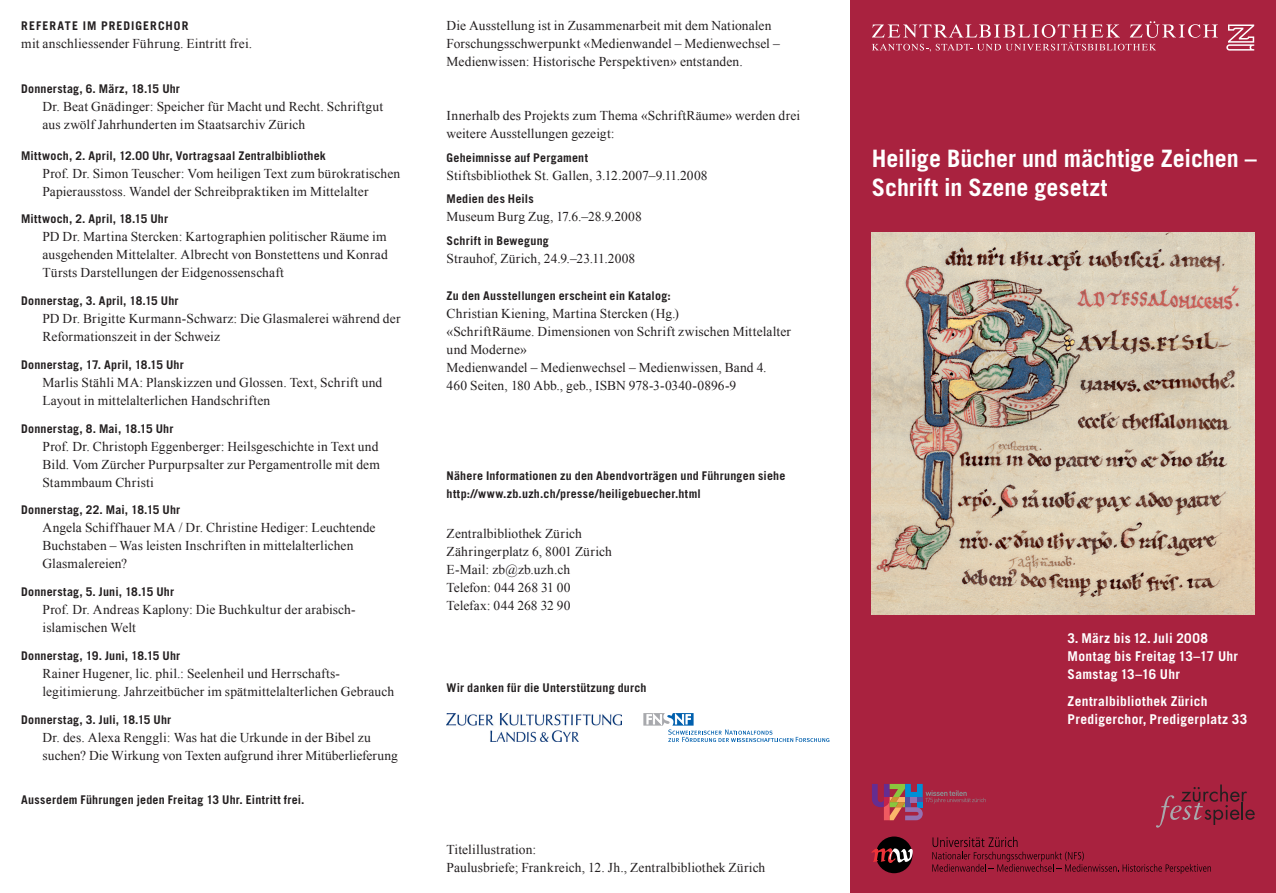
<style>
.page{position:relative;width:1276px;height:893px;background:#fff}
.page>*{position:absolute;margin:0;border:0;box-sizing:border-box;transform-origin:0 0}
.t1{font:700 24px/28.5px "Trade Gothic LT Std";letter-spacing:-.005em;color:#fff}
.t2{font:13.5px/18px "Times New Roman";letter-spacing:.01em;color:#231f20}
.t3{font:700 13.5px/18px "Trade Gothic LT Std";letter-spacing:.02em;color:#fff}
.t4{font:700 12px/18px "Trade Gothic LT Std";letter-spacing:.015em;color:#231f20}
.t5{font:700 12px "Trade Gothic LT Std";letter-spacing:.085em;color:#231f20}
</style>
<div class="page">
<div style="left:850px;top:0;width:426px;height:893px;background:#a9223f"></div>
<img style="left:446px;top:713px;width:175px;height:29px">
<svg style="left:643px;top:713px;width:186px;height:29px"></svg>
<img style="left:872px;top:233px;width:382px;height:381px">
<svg style="left:1156px;top:784px;width:98px;height:44px"></svg>
<svg style="left:1226px;top:24px;width:28px;height:27px"></svg>
<svg style="left:872px;top:21px;width:346px;height:31px"></svg>
<svg style="left:872px;top:784px;width:114px;height:36px"></svg>
<svg style="left:932px;top:837px;width:279px;height:37px"></svg>
<div style="left:876px;top:836px;width:36px;height:37px;background:#000;border-radius:50%"></div>
<svg style="left:871px;top:847px;width:42px;height:19px"></svg>
<p class="t5" style="left:21px;top:18px;width:166px">Referate im Predigerchor</p>
<p class="t2" style="left:21px;top:34px;width:232px">mit anschliessender Führung. Eintritt frei.</p>
<p class="t4" style="left:21px;top:79px;width:160px">Donnerstag, 6. März, 18.15 Uhr</p>
<p class="t2" style="left:43px;top:97px;width:342px">Dr. Beat Gnädinger: Speicher für Macht und Recht. Schriftgut aus zwölf Jahrhunderten im Staatsarchiv Zürich</p>
<p class="t4" style="left:21px;top:146px;width:306px">Mittwoch, 2. April, 12.00 Uhr, Vortragsaal Zentralbibliothek</p>
<p class="t2" style="left:43px;top:164px;width:359px">Prof. Dr. Simon Teuscher: Vom heiligen Text zum bürokratischen<br>Papierausstoss. Wandel der Schreibpraktiken im Mittelalter</p>
<p class="t4" style="left:21px;top:210px;width:148px">Mittwoch, 2. April, 18.15 Uhr</p>
<p class="t2" style="left:43px;top:228px;width:347px;text-align:justify">PD Dr. Martina Stercken: Kartographien politischer Räume im ausgehenden Mittelalter. Albrecht von Bonstettens und Konrad Türsts Darstellungen der Eidgenossenschaft</p>
<p class="t4" style="left:21px;top:292px;width:159px">Donnerstag, 3. April, 18.15 Uhr</p>
<p class="t2" style="left:43px;top:309px;width:359px">PD Dr. Brigitte Kurmann-Schwarz: Die Glasmalerei während der<br>Reformationszeit in der Schweiz</p>
<p class="t4" style="left:21px;top:355px;width:164px">Donnerstag, 17. April, 18.15 Uhr</p>
<p class="t2" style="left:43px;top:373px;width:341px">Marlis Stähli MA: Planskizzen und Glossen. Text, Schrift und<br>Layout in mittelalterlichen Handschriften</p>
<p class="t4" style="left:21px;top:419px;width:154px">Donnerstag, 8. Mai, 18.15 Uhr</p>
<p class="t2" style="left:43px;top:437px;width:339px;text-align:justify">Prof. Dr. Christoph Eggenberger: Heilsgeschichte in Text und Bild. Vom Zürcher Purpurpsalter zur Pergamentrolle mit dem Stammbaum Christi</p>
<p class="t4" style="left:21px;top:501px;width:160px">Donnerstag, 22. Mai, 18.15 Uhr</p>
<p class="t2" style="left:43px;top:519px;width:334px">Angela Schiffhauer MA / Dr. Christine Hediger: Leuchtende<br>Buchstaben – Was leisten Inschriften in mittelalterlichen<br>Glasmalereien?</p>
<p class="t4" style="left:21px;top:583px;width:154px">Donnerstag, 5. Juni, 18.15 Uhr</p>
<p class="t2" style="left:43px;top:600px;width:315px">Prof. Dr. Andreas Kaplony: Die Buchkultur der arabisch&shy;islamischen Welt</p>
<p class="t4" style="left:21px;top:646px;width:160px">Donnerstag, 19. Juni, 18.15 Uhr</p>
<p class="t2" style="left:43px;top:664px;width:353px">Rainer Hugener, lic. phil.: Seelenheil und Herrschafts&shy;legitimierung. Jahrzeitbücher im spätmittelalterlichen Gebrauch</p>
<p class="t4" style="left:21px;top:710px;width:151px">Donnerstag, 3. Juli, 18.15 Uhr</p>
<p class="t2" style="left:43px;top:728px;width:357px">Dr. des. Alexa Renggli: Was hat die Urkunde in der Bibel zu suchen? Die Wirkung von Texten aufgrund ihrer Mitüberlieferung</p>
<p class="t4" style="left:21px;top:791px;width:285px">Ausserdem Führungen jeden Freitag 13 Uhr. Eintritt frei.</p>
<p class="t2" style="left:446px;top:16px;width:335px">Die Ausstellung ist in Zusammenarbeit mit dem Nationalen<br>Forschungsschwerpunkt «Medienwandel – Medienwechsel –<br>Medienwissen: Historische Perspektiven» entstanden.</p>
<p class="t2" style="left:446px;top:106px;width:355px">Innerhalb des Projekts zum Thema «SchriftRäume» werden drei weitere Ausstellungen gezeigt:</p>
<p class="t4" style="left:446px;top:148px;width:143px">Geheimnisse auf Pergament</p>
<p class="t2" style="left:446px;top:166px;width:262px">Stiftsbibliothek St. Gallen, 3.12.2007–9.11.2008</p>
<p class="t4" style="left:446px;top:190px;width:89px">Medien des Heils</p>
<p class="t2" style="left:446px;top:207px;width:197px">Museum Burg Zug, 17.6.–28.9.2008</p>
<p class="t4" style="left:446px;top:231px;width:104px">Schrift in Bewegung</p>
<p class="t2" style="left:446px;top:249px;width:190px">Strauhof, Zürich, 24.9.–23.11.2008</p>
<p class="t4" style="left:446px;top:287px;width:226px">Zu den Ausstellungen erscheint ein Katalog:</p>
<p class="t2" style="left:446px;top:304px;width:346px">Christian Kiening, Martina Stercken (Hg.)<br>«SchriftRäume. Dimensionen von Schrift zwischen Mittelalter und Moderne»<br>Medienwandel – Medienwechsel – Medienwissen, Band 4.<br>460 Seiten, 180 Abb., geb., ISBN 978-3-0340-0896-9</p>
<p class="t4" style="left:446px;top:467px;width:340px">Nähere Informationen zu den Abendvorträgen und Führungen siehe http://www.zb.uzh.ch/presse/heiligebuecher.html</p>
<p class="t2" style="left:446px;top:525px;width:167px">Zentralbibliothek Zürich<br>Zähringerplatz 6, 8001 Zürich<br>E-Mail: zb@zb.uzh.ch<br>Telefon: 044 268 31 00<br>Telefax: 044 268 32 90</p>
<p class="t4" style="left:446px;top:679px;width:201px">Wir danken für die Unterstützung durch</p>
<p class="t2" style="left:446px;top:840px;width:320px">Titelillustration:<br>Paulusbriefe; Frankreich, 12. Jh., Zentralbibliothek Zürich</p>
<h1 class="t1" style="left:872px;top:144px;width:386px">Heilige Bücher und mächtige Zeichen –<br>Schrift in Szene gesetzt</h1>
<p class="t3" style="left:1067px;top:629px;width:172px">3. März bis 12. Juli 2008<br>Montag bis Freitag 13–17 Uhr<br>Samstag 13–16 Uhr</p>
<p class="t3" style="left:1067px;top:691px;width:181px">Zentralbibliothek Zürich<br>Predigerchor, Predigerplatz 33</p>
</div>
